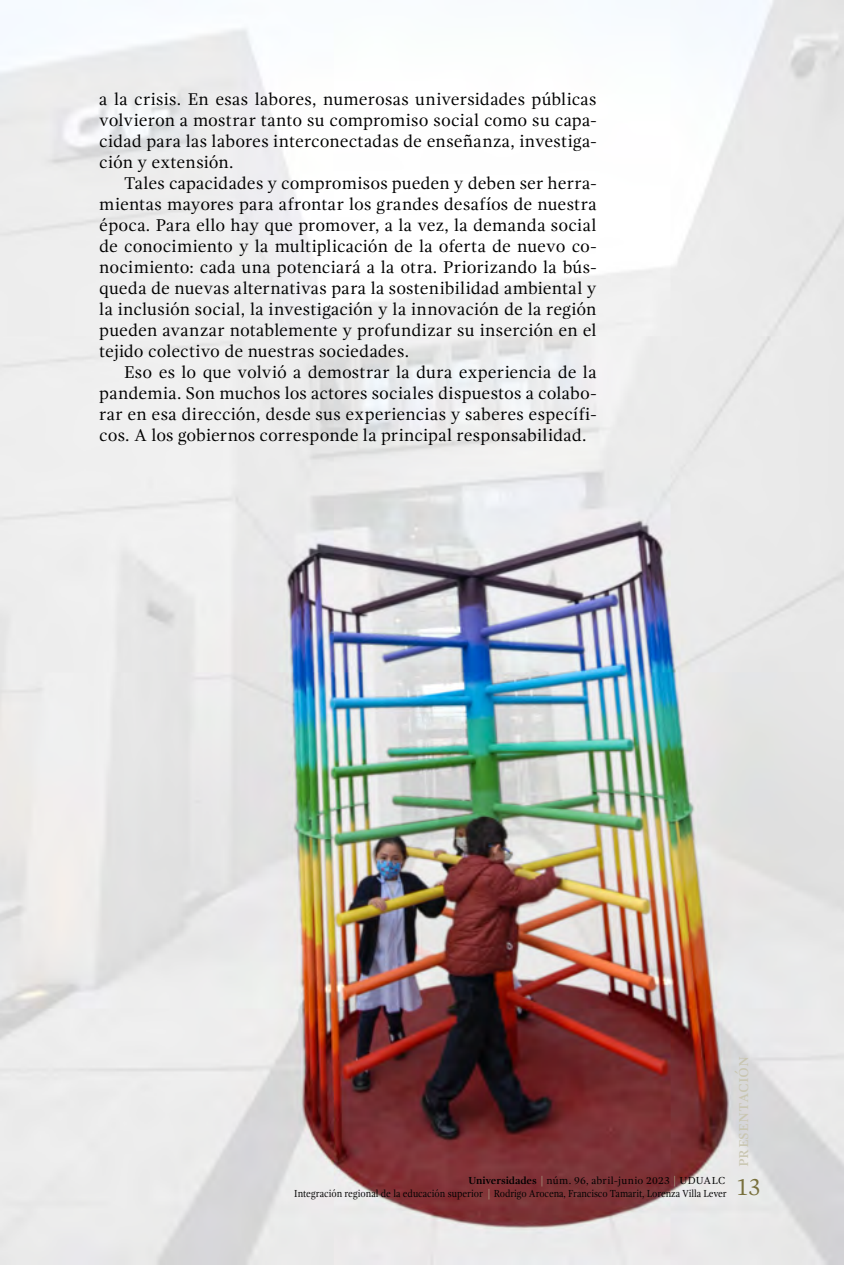
<style>
.page{position:relative;width:844px;height:1265px;background:#fff}
.page>*{position:absolute;margin:0;border:0;box-sizing:border-box;transform-origin:0 0}
.t1{font:24.5px "Gandhi Serif";color:#78703c;scale:.9 1}
.art-cuerpo_de_texto{font:17.5px/21px "Gandhi Serif";letter-spacing:.005em;color:#000;text-align:justify}
.t2{font:17.5px "Gandhi Serif";letter-spacing:-.005em;color:#c9c6b1}
.t3{font:10.5px "Gandhi Serif";letter-spacing:-.005em;color:#000;scale:.9 1}
.t4{font:10.5px "Gandhi Serif";letter-spacing:.025em;color:#000}
.s1{font-weight:700}
.s2{color:#aea98a}
</style>
<div class="page">
<img style="left:0;top:0;width:843px;height:1265px">
<p class="art-cuerpo_de_texto" style="left:99px;top:89px;width:499px">a la crisis. En esas labores, numerosas universidades públicas volvieron a mostrar tanto su compromiso social como su capa&shy;cidad para las labores interconectadas de enseñanza, investiga&shy;ción y extensión.</p>
<p class="art-cuerpo_de_texto" style="left:99px;top:173px;width:499px;text-indent:25px">Tales capacidades y compromisos pueden y deben ser herra&shy;mientas mayores para afrontar los grandes desafíos de nuestra época. Para ello hay que promover, a la vez, la demanda social de conocimiento y la multiplicación de la oferta de nuevo co&shy;nocimiento: cada una potenciará a la otra. Priorizando la bús&shy;queda de nuevas alternativas para la sostenibilidad ambiental y la inclusión social, la investigación y la innovación de la región pueden avanzar notablemente y profundizar su inserción en el tejido colectivo de nuestras sociedades.</p>
<p class="art-cuerpo_de_texto" style="left:99px;top:362px;width:499px;text-indent:25px">Eso es lo que volvió a demostrar la dura experiencia de la pandemia. Son muchos los actores sociales dispuestos a colabo&shy;rar en esa dirección, desde sus experiencias y saberes específi&shy;cos. A los gobiernos corresponde la principal responsabilidad.</p>
<p class="t4" style="left:468px;top:1175px;width:258px"><span class="s1">Universidades</span> <span class="s2">|</span> núm. 96, abril-junio 2023 <span class="s2">|</span> UDUALC</p>
<p class="t3" style="left:294px;top:1187px;width:482px">Integración regional de la educación superior <span class="s2">|</span> Rodrigo Arocena, Francisco Tamarit, Lorenza Villa Lever</p>
<p class="t2" style="left:732px;top:1167px;width:113px;rotate:-90deg">presentación</p>
<h1 class="t1" style="left:736px;top:1173px;width:28px">13</h1>
</div>
